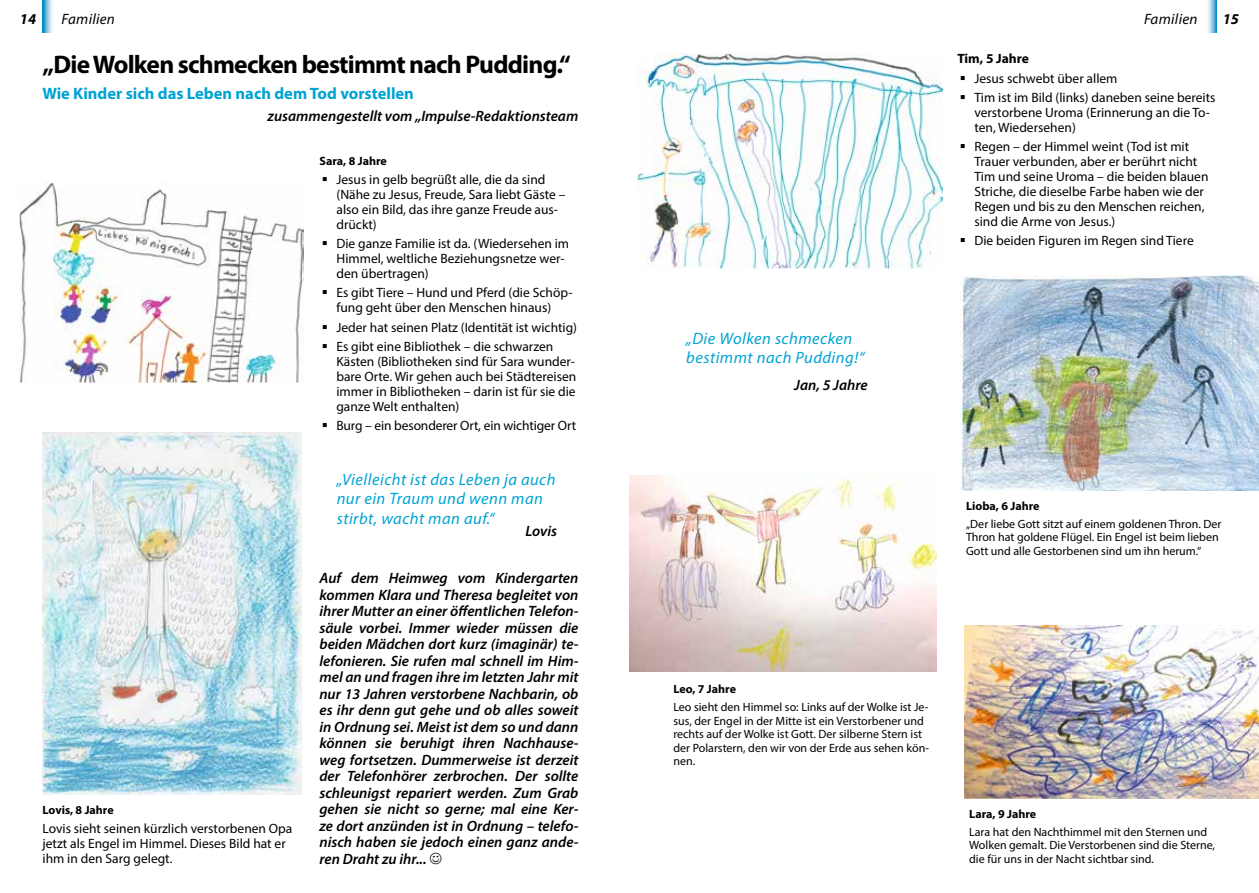
<style>
.page{position:relative;width:1259px;height:893px;background:#fff}
.page>*{position:absolute;margin:0;border:0;box-sizing:border-box;transform-origin:0 0}
.t1{font:700 25.5px "Myriad Pro";letter-spacing:-.03em;color:#000}
.t2{font:italic 16.5px/19.5px "Myriad Pro";letter-spacing:.03em;color:#00a3d3}
.t3{font:700 16.5px "Myriad Pro";color:#00a3d3}
.t4{font:italic 600 15px/16.5px "Myriad Pro";color:#000;text-align:justify}
.t5{font:italic 15px "Myriad Pro";letter-spacing:.02em;color:#000}
.t6{font:italic 700 15px "Myriad Pro";color:#000}
.t7{font:13.5px/15px "Myriad Pro";color:#000}
.t8{font:700 13.5px "Myriad Pro";letter-spacing:-.005em;color:#000}
.t9{font:12px/13.5px "Myriad Pro";color:#000}
.t10{font:700 12px "Myriad Pro";color:#000}
</style>
<div class="page">
<img style="left:19px;top:183px;width:284px;height:200px">
<img style="left:637px;top:53px;width:305px;height:216px">
<img style="left:960px;top:276px;width:299px;height:215px">
<img style="left:629px;top:476px;width:307px;height:195px">
<img style="left:964px;top:626px;width:295px;height:172px">
<img style="left:43px;top:432px;width:258px;height:362px">
<svg style="left:1208px;top:0;width:8px;height:33px"></svg>
<svg style="left:43px;top:0;width:9px;height:33px"></svg>
<p class="t6" style="left:20px;top:9px;width:18px">14</p>
<p class="t5" style="left:61px;top:10px;width:55px">Familien</p>
<p class="t5" style="left:1144px;top:10px;width:55px">Familien</p>
<p class="t6" style="left:1222px;top:9px;width:18px">15</p>
<h1 class="t1" style="left:43px;top:48px;width:529px">„Die Wolken schmecken bestimmt nach Pudding.“</h1>
<p class="t3" style="left:43px;top:82px;width:373px">Wie Kinder sich das Leben nach dem Tod vorstellen</p>
<p class="t4" style="left:267px;top:107px;width:312px">zusammengestellt vom „Impulse-Redaktionsteam</p>
<p class="t10" style="left:319px;top:153px;width:69px">Sara, 8 Jahre</p>
<p class="t7" style="left:336px;top:172px;width:230px">Jesus in gelb begrüßt alle, die da sind (Nähe zu Jesus, Freude, Sara liebt Gäste – also ein Bild, das ihre ganze Freude aus&shy;drückt)</p>
<p class="t7" style="left:336px;top:236px;width:234px">Die ganze Familie ist da. (Wiedersehen im<br>Himmel, weltliche Beziehungsnetze wer&shy;den übertragen)</p>
<p class="t7" style="left:336px;top:285px;width:237px">Es gibt Tiere – Hund und Pferd (die Schöp&shy;fung geht über den Menschen hinaus)</p>
<p class="t7" style="left:336px;top:317px;width:242px;line-height:19.2px">Jeder hat seinen Platz (Identität ist wichtig)<br>Es gibt eine Bibliothek – die schwarzen</p>
<p class="t7" style="left:336px;top:354px;width:241px;text-align:justify">Kästen (Bibliotheken sind für Sara wunder&shy;bare Orte. Wir gehen auch bei Städtereisen immer in Bibliotheken – darin ist für sie die ganze Welt enthalten)</p>
<p class="t7" style="left:336px;top:418px;width:241px">Burg – ein besonderer Ort, ein wichtiger Ort</p>
<p class="t10" style="left:43px;top:802px;width:73px">Lovis, 8 Jahre</p>
<p class="t7" style="left:43px;top:821px;width:251px">Lovis sieht seinen kürzlich verstorbenen Opa jetzt als Engel im Himmel. Dieses Bild hat er ihm in den Sarg gelegt.</p>
<p class="t2" style="left:337px;top:469px;width:220px">„Vielleicht ist das Leben ja auch nur ein Traum und wenn man stirbt, wacht man auf.“</p>
<p class="t4" style="left:525px;top:522px;width:33px">Lovis</p>
<p class="t4" style="left:319px;top:569px;width:260px">Auf dem Heimweg vom Kindergarten kommen Klara und Theresa begleitet von ihrer Mutter an einer öffentlichen Telefon&shy;säule vorbei. Immer wieder müssen die beiden Mädchen dort kurz (imaginär) te&shy;lefonieren. Sie rufen mal schnell im Him&shy;mel an und fragen ihre im letzten Jahr mit nur 13 Jahren verstorbene Nachbarin, ob es ihr denn gut gehe und ob alles soweit in Ordnung sei. Meist ist dem so und dann können sie beruhigt ihren Nachhause&shy;weg fortsetzen. Dummerweise ist derzeit der Telefonhörer zerbrochen. Der sollte schleunigst repariert werden. Zum Grab gehen sie nicht so gerne; mal eine Ker&shy;ze dort anzünden ist in Ordnung – telefo&shy;nisch haben sie jedoch einen ganz ande&shy;ren Draht zu ihr...</p>
<p class="t2" style="left:686px;top:328px;width:180px">„Die Wolken schmecken bestimmt nach Pudding!“</p>
<p class="t4" style="left:794px;top:377px;width:75px">Jan, 5 Jahre</p>
<p class="t8" style="left:957px;top:50px;width:73px">Tim, 5 Jahre</p>
<p class="t7" style="left:974px;top:68px;width:243px;line-height:19.2px">Jesus schwebt über allem<br>Tim ist im Bild (links) daneben seine bereits</p>
<p class="t7" style="left:974px;top:105px;width:237px">verstorbene Uroma (Erinnerung an die To&shy;ten, Wiedersehen)</p>
<p class="t7" style="left:974px;top:139px;width:236px">Regen – der Himmel weint (Tod ist mit Trauer verbunden, aber er berührt nicht Tim und seine Uroma – die beiden blauen Striche, die dieselbe Farbe haben wie der Regen und bis zu den Menschen reichen, sind die Arme von Jesus.)</p>
<p class="t7" style="left:974px;top:233px;width:221px">Die beiden Figuren im Regen sind Tiere</p>
<p class="t10" style="left:966px;top:498px;width:75px">Lioba, 6 Jahre</p>
<p class="t9" style="left:966px;top:517px;width:257px">„Der liebe Gott sitzt auf einem goldenen Thron. Der<br>Thron hat goldene Flügel. Ein Engel ist beim lieben<br>Gott und alle Gestorbenen sind um ihn herum.“</p>
<p class="t10" style="left:673px;top:681px;width:64px">Leo, 7 Jahre</p>
<p class="t9" style="left:673px;top:700px;width:257px">Leo sieht den Himmel so: Links auf der Wolke ist Je&shy;sus, der Engel in der Mitte ist ein Verstorbener und rechts auf der Wolke ist Gott. Der silberne Stern ist der Polarstern, den wir von der Erde aus sehen kön&shy;nen.</p>
<p class="t10" style="left:969px;top:806px;width:68px">Lara, 9 Jahre</p>
<p class="t9" style="left:969px;top:825px;width:247px">Lara hat den Nachthimmel mit den Sternen und<br>Wolken gemalt. Die Verstorbenen sind die Sterne, die für uns in der Nacht sichtbar sind.</p>
</div>
